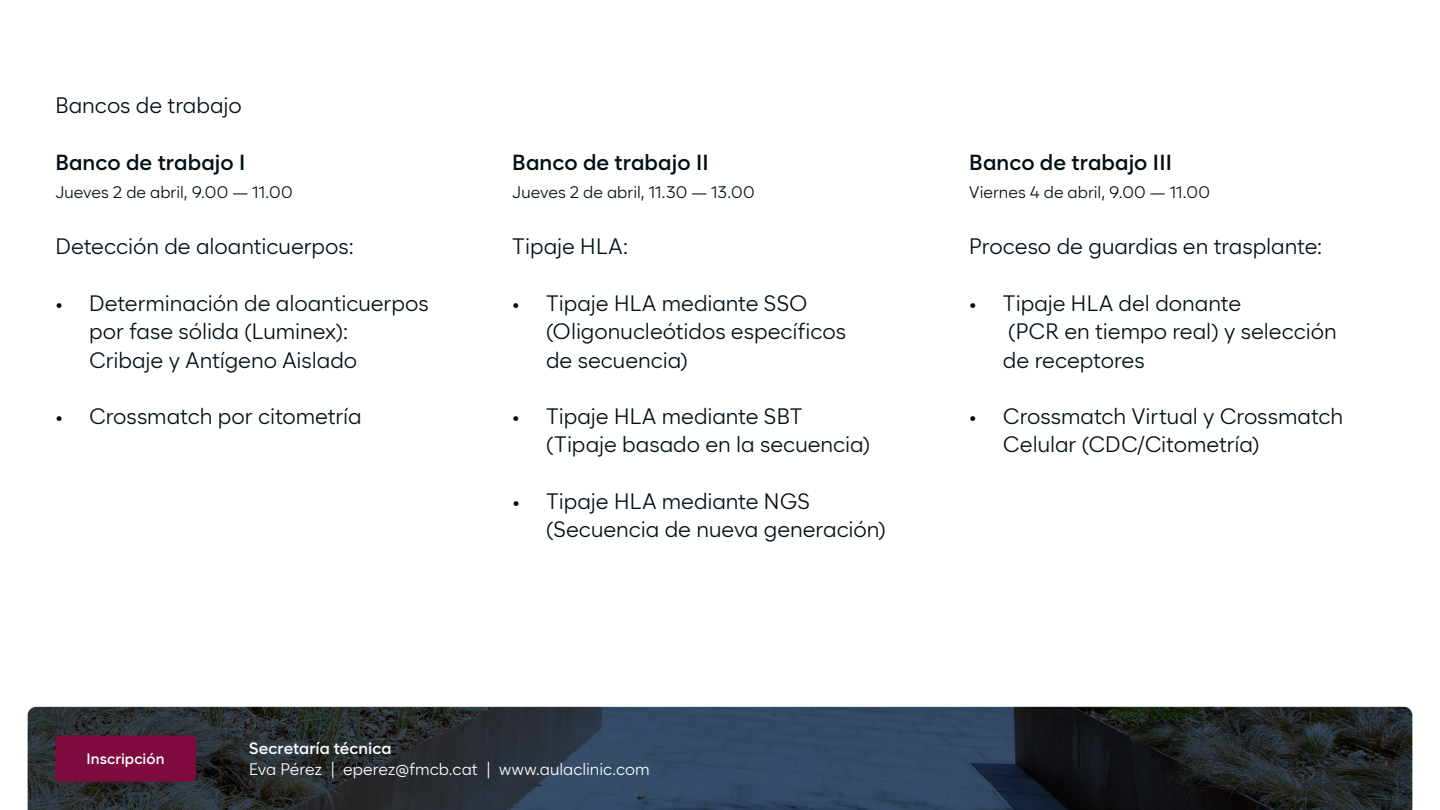
<style>
.page{position:relative;width:1440px;height:810px;background:#fff}
.page>*{position:absolute;margin:0;border:0;box-sizing:border-box;transform-origin:0 0}
.t1{font:21.75px/28.3px "Cadiz";color:#010e17}
.t2{font:600 21.75px "Cadiz";letter-spacing:.005em;color:#010e17}
.t3{font:16.35px "Cadiz";letter-spacing:.005em;color:#010e17}
.t4{font:16.35px "Cadiz";color:#fff}
.t5{font:600 16.35px "Cadiz";letter-spacing:.005em;color:#fff}
.t6{font:600 15px "Cadiz";letter-spacing:.01em;color:#fff}
</style>
<div class="page">
<svg style="left:28px;top:707px;width:1384px;height:103px;background:#27323d"></svg>
<div style="left:55px;top:736px;width:141px;height:46px;background:#7f0b3e;border-radius:4px"></div>
<p class="t1" style="left:55px;top:91px;width:188px">Bancos de trabajo</p>
<p class="t2" style="left:55px;top:149px;width:191px">Banco de trabajo I</p>
<p class="t3" style="left:55px;top:183px;width:239px">Jueves 2 de abril, 9.00 — 11.00</p>
<p class="t1" style="left:55px;top:233px;width:300px">Detección de aloanticuerpos:</p>
<p class="t1" style="left:89px;top:289px;width:341px;text-indent:-34px">• Determinación de aloanticuerpos por fase sólida (Luminex):<br>Cribaje y Antígeno Aislado</p>
<p class="t1" style="left:55px;top:402px;width:308px">• Crossmatch por citometría</p>
<p class="t2" style="left:512px;top:149px;width:198px">Banco de trabajo II</p>
<p class="t3" style="left:512px;top:183px;width:244px">Jueves 2 de abril, 11.30 — 13.00</p>
<p class="t1" style="left:512px;top:233px;width:117px">Tipaje HLA:</p>
<p class="t1" style="left:546px;top:289px;width:301px;text-indent:-34px">• Tipaje HLA mediante SSO (Oligonucleótidos específicos de secuencia)</p>
<p class="t1" style="left:546px;top:402px;width:325px;text-indent:-34px">• Tipaje HLA mediante SBT (Tipaje basado en la secuencia)</p>
<p class="t1" style="left:546px;top:487px;width:341px;text-indent:-34px">• Tipaje HLA mediante NGS (Secuencia de nueva generación)</p>
<p class="t6" style="left:86px;top:749px;width:80px">Inscripción</p>
<p class="t5" style="left:249px;top:738px;width:144px">Secretaría técnica</p>
<p class="t4" style="left:249px;top:760px;width:402px">Eva Pérez | eperez@fmcb.cat | www.aulaclinic.com</p>
<p class="t2" style="left:969px;top:149px;width:204px">Banco de trabajo III</p>
<p class="t3" style="left:969px;top:183px;width:242px">Viernes 4 de abril, 9.00 — 11.00</p>
<p class="t1" style="left:969px;top:233px;width:354px">Proceso de guardias en trasplante:</p>
<p class="t1" style="left:1003px;top:289px;width:335px;text-indent:-34px">• Tipaje HLA del donante<br>(PCR en tiempo real) y selección de receptores</p>
<p class="t1" style="left:1003px;top:402px;width:342px;text-indent:-34px">• Crossmatch Virtual y Crossmatch<br>Celular (CDC/Citometría)</p>
</div>
